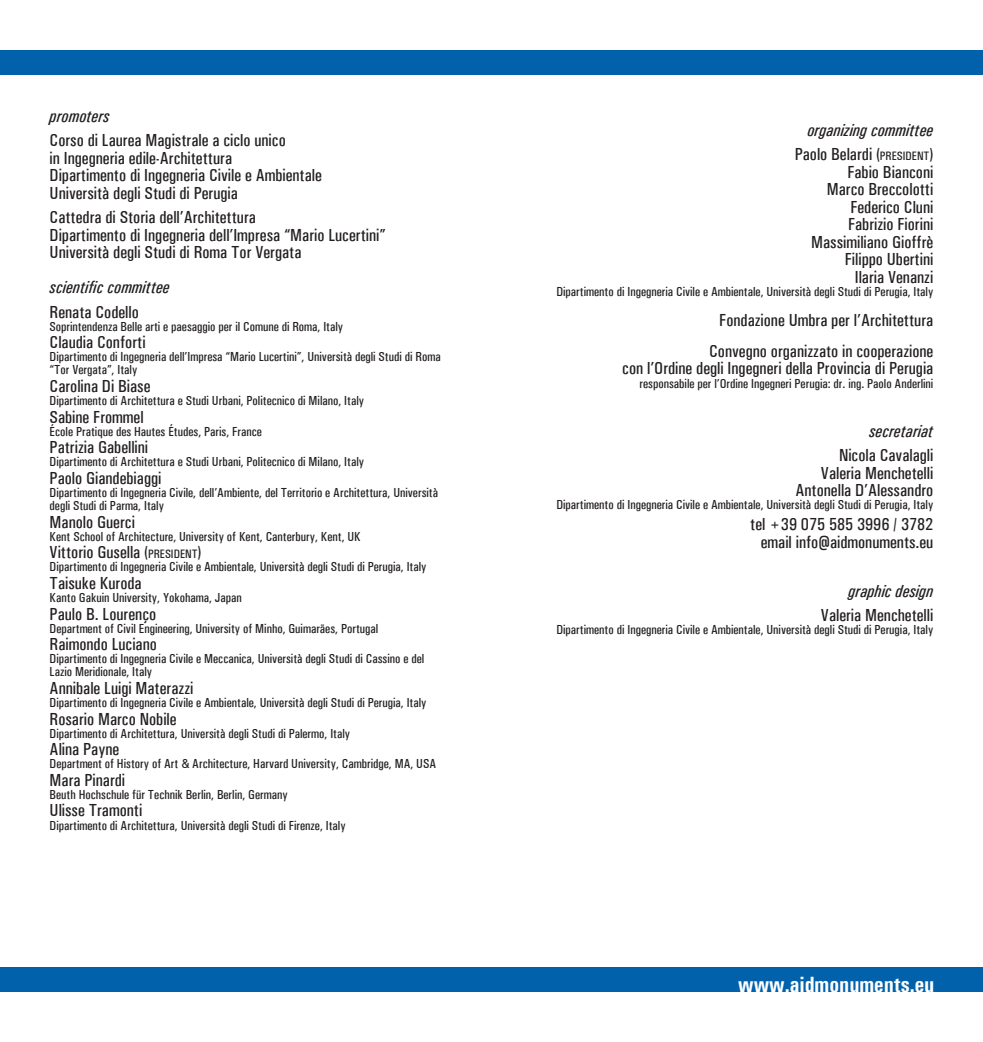
<style>
.page{position:relative;width:983px;height:1042px;background:#fff}
.page>*{position:absolute;margin:0;border:0;box-sizing:border-box;transform-origin:0 0}
.t1{font:700 condensed 22.05px "Univers";color:#fff}
.t2{font:500 condensed 17.5px "Univers";color:#231f20}
.t3{font:italic 500 condensed 17.5px "Univers";color:#231f20}
.t4{font:500 condensed 13.12px/13.1px "Univers";color:#231f20}
.s1{font-size:12.25px}
</style>
<div class="page">
<div style="left:0;top:50px;width:491px;height:24px;background:#0161ab"></div>
<div style="left:0;top:967px;width:491px;height:25px;background:#0161ab"></div>
<div style="left:491px;top:50px;width:491px;height:24px;background:#0161ab"></div>
<div style="left:491px;top:967px;width:491px;height:25px;background:#0161ab"></div>
<p class="t3" style="left:50px;top:105px;width:62px">promoters</p>
<p class="t2" style="left:50px;top:130px;width:237px">Corso di Laurea Magistrale a ciclo unico</p>
<p class="t2" style="left:50px;top:147px;width:184px">in Ingegneria edile-Architettura</p>
<p class="t2" style="left:50px;top:165px;width:274px">Dipartimento di Ingegneria Civile e Ambientale</p>
<p class="t2" style="left:50px;top:182px;width:190px">Università degli Studi di Perugia</p>
<p class="t2" style="left:50px;top:207px;width:208px">Cattedra di Storia dell’Architettura</p>
<p class="t2" style="left:50px;top:224px;width:337px">Dipartimento di Ingegneria dell’Impresa “Mario Lucertini”</p>
<p class="t2" style="left:50px;top:242px;width:253px">Università degli Studi di Roma Tor Vergata</p>
<p class="t3" style="left:50px;top:277px;width:122px">scientific committee</p>
<p class="t2" style="left:50px;top:301px;width:91px">Renata Codello</p>
<p class="t4" style="left:50px;top:320px;width:295px">Soprintendenza Belle arti e paesaggio per il Comune di Roma, Italy</p>
<p class="t2" style="left:50px;top:332px;width:97px">Claudia Conforti</p>
<p class="t4" style="left:50px;top:350px;width:392px">Dipartimento di Ingegneria dell’Impresa “Mario Lucertini”, Università degli Studi di Roma “Tor Vergata”, Italy</p>
<p class="t2" style="left:50px;top:376px;width:102px">Carolina Di Biase</p>
<p class="t4" style="left:50px;top:394px;width:316px">Dipartimento di Architettura e Studi Urbani, Politecnico di Milano, Italy</p>
<p class="t2" style="left:50px;top:406px;width:95px">Sabine Frommel</p>
<p class="t4" style="left:50px;top:425px;width:214px">École Pratique des Hautes Études, Paris, France</p>
<p class="t2" style="left:50px;top:437px;width:100px">Patrizia Gabellini</p>
<p class="t4" style="left:50px;top:455px;width:316px">Dipartimento di Architettura e Studi Urbani, Politecnico di Milano, Italy</p>
<p class="t2" style="left:50px;top:468px;width:113px">Paolo Giandebiaggi</p>
<p class="t4" style="left:50px;top:486px;width:390px">Dipartimento di Ingegneria Civile, dell’Ambiente, del Territorio e Architettura, Università degli Studi di Parma, Italy</p>
<p class="t2" style="left:50px;top:511px;width:87px">Manolo Guerci</p>
<p class="t4" style="left:50px;top:530px;width:312px">Kent School of Architecture, University of Kent, Canterbury, Kent, UK</p>
<p class="t2" style="left:50px;top:542px;width:153px">Vittorio Gusella (<span class="s1">PRESIDENT</span>)</p>
<p class="t4" style="left:50px;top:560px;width:378px">Dipartimento di Ingegneria Civile e Ambientale, Università degli Studi di Perugia, Italy</p>
<p class="t2" style="left:50px;top:573px;width:93px">Taisuke Kuroda</p>
<p class="t4" style="left:50px;top:591px;width:193px">Kanto Gakuin University, Yokohama, Japan</p>
<p class="t2" style="left:50px;top:603px;width:108px">Paulo B. Lourenço</p>
<p class="t4" style="left:50px;top:621px;width:330px">Department of Civil Engineering, University of Minho, Guimarães, Portugal</p>
<p class="t2" style="left:50px;top:634px;width:109px">Raimondo Luciano</p>
<p class="t4" style="left:50px;top:652px;width:376px">Dipartimento di Ingegneria Civile e Meccanica, Università degli Studi di Cassino e del<br>Lazio Meridionale, Italy</p>
<p class="t2" style="left:50px;top:678px;width:145px">Annibale Luigi Materazzi</p>
<p class="t4" style="left:50px;top:696px;width:378px">Dipartimento di Ingegneria Civile e Ambientale, Università degli Studi di Perugia, Italy</p>
<p class="t2" style="left:50px;top:708px;width:128px">Rosario Marco Nobile</p>
<p class="t4" style="left:50px;top:726px;width:302px">Dipartimento di Architettura, Università degli Studi di Palermo, Italy</p>
<p class="t2" style="left:50px;top:739px;width:71px">Alina Payne</p>
<p class="t4" style="left:50px;top:757px;width:388px">Department of History of Art &amp; Architecture, Harvard University, Cambridge, MA, USA</p>
<p class="t2" style="left:50px;top:769px;width:77px">Mara Pinardi</p>
<p class="t4" style="left:50px;top:788px;width:239px">Beuth Hochschule für Technik Berlin, Berlin, Germany</p>
<p class="t2" style="left:50px;top:800px;width:94px">Ulisse Tramonti</p>
<p class="t4" style="left:50px;top:818px;width:297px">Dipartimento di Architettura, Università degli Studi di Firenze, Italy</p>
<p class="t3" style="left:807px;top:119px;width:127px">organizing committee</p>
<p class="t2" style="left:794px;top:144px;width:140px">Paolo Belardi (<span class="s1">PRESIDENT</span>)</p>
<p class="t2" style="left:847px;top:161px;width:87px">Fabio Bianconi</p>
<p class="t2" style="left:826px;top:179px;width:108px">Marco Breccolotti</p>
<p class="t2" style="left:850px;top:196px;width:84px">Federico Cluni</p>
<p class="t2" style="left:847px;top:214px;width:87px">Fabrizio Fiorini</p>
<p class="t2" style="left:811px;top:231px;width:124px">Massimiliano Gioffrè</p>
<p class="t2" style="left:844px;top:249px;width:90px">Filippo Ubertini</p>
<p class="t2" style="left:854px;top:266px;width:80px">Ilaria Venanzi</p>
<p class="t4" style="left:556px;top:285px;width:378px">Dipartimento di Ingegneria Civile e Ambientale, Università degli Studi di Perugia, Italy</p>
<p class="t2" style="left:719px;top:310px;width:215px">Fondazione Umbra per l’Architettura</p>
<p class="t2" style="left:709px;top:341px;width:226px">Convegno organizzato in cooperazione</p>
<p class="t2" style="left:622px;top:358px;width:312px">con l’Ordine degli Ingegneri della Provincia di Perugia</p>
<p class="t4" style="left:639px;top:376px;width:295px">responsabile per l’Ordine Ingegneri Perugia: dr. ing. Paolo Anderlini</p>
<p class="t3" style="left:868px;top:420px;width:66px">secretariat</p>
<p class="t2" style="left:838px;top:445px;width:96px">Nicola Cavalagli</p>
<p class="t2" style="left:820px;top:462px;width:114px">Valeria Menchetelli</p>
<p class="t2" style="left:795px;top:480px;width:139px">Antonella D’Alessandro</p>
<p class="t4" style="left:556px;top:498px;width:378px">Dipartimento di Ingegneria Civile e Ambientale, Università degli Studi di Perugia, Italy</p>
<p class="t2" style="left:750px;top:514px;width:184px">tel +39 075 585 3996 / 3782</p>
<p class="t2" style="left:760px;top:531px;width:174px">email info@aidmonuments.eu</p>
<p class="t3" style="left:848px;top:580px;width:86px">graphic design</p>
<p class="t2" style="left:820px;top:605px;width:114px">Valeria Menchetelli</p>
<p class="t4" style="left:556px;top:623px;width:378px">Dipartimento di Ingegneria Civile e Ambientale, Università degli Studi di Perugia, Italy</p>
<p class="t1" style="left:738px;top:971px;width:197px">www.aidmonuments.eu</p>
</div>
